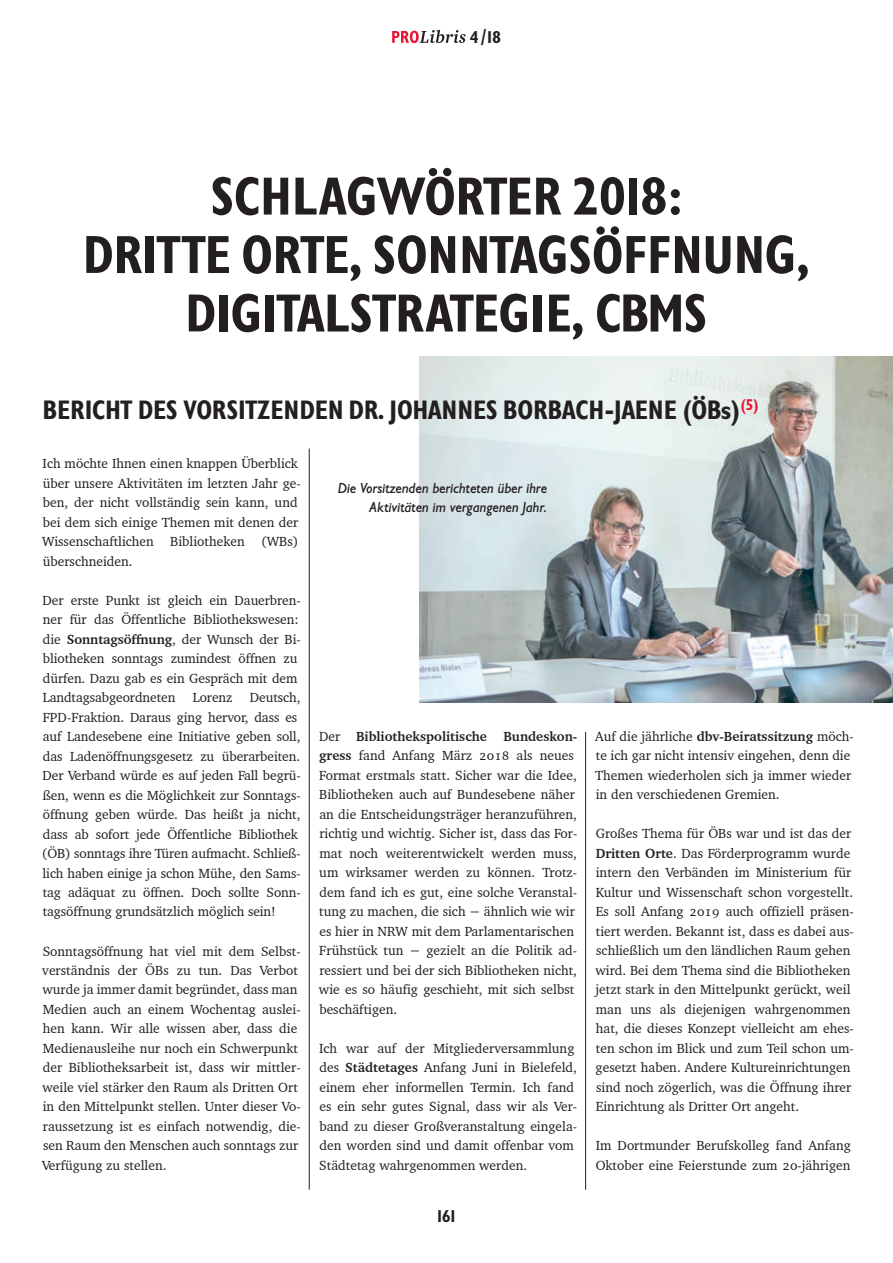
<style>
.page{position:relative;width:893px;height:1263px;background:#fff}
.page>*{position:absolute;margin:0;border:0;box-sizing:border-box;transform-origin:0 0}
.t1{font:700 condensed 52.5px/58.5px "Gill Sans BQ";letter-spacing:.02em;color:#231f20;text-align:center}
.t2{font:700 condensed 26.25px "Gill Sans BQ";letter-spacing:.02em;color:#231f20}
.t3{font:700 condensed 16.8px "Gill Sans BQ";color:#231f20}
.t4{font:italic 14.25px/19.5px "Gill Sans BQ";color:#231f20;text-align:right}
.t5{font:13.5px/19.5px "Charter BT Pro";color:#231f20}
.s1{font-weight:700}
</style>
<div class="page">
<svg style="left:392px;top:30px;width:74px;height:13px"></svg>
<img style="left:420px;top:357px;width:473px;height:345px">
<hr style="left:309px;top:449px;width:1px;height:741px;background:#231f20">
<hr style="left:585px;top:732px;width:1px;height:458px;background:#231f20">
<p class="t3" style="left:470px;top:28px;width:32px">4 /18</p>
<h1 class="t1" style="left:84px;top:168px;width:727px">SCHLAGWÖRTER 2018:<br>DRITTE ORTE, SONNTAGSÖFFNUNG,<br>DIGITALSTRATEGIE, CBMS</h1>
<h2 class="t2" style="left:43px;top:394px;width:717px">BERICHT DES VORSITZENDEN DR. JOHANNES BORBACH-JAENE (ÖBs)<sup>(5)</sup></h2>
<p class="t5" style="left:42px;top:454px;width:260px">Ich möchte Ihnen einen knappen Überblick über unsere Aktivitäten im letzten Jahr ge&shy;ben, der nicht vollständig sein kann, und bei dem sich einige Themen mit denen der Wissenschaftlichen Bibliotheken (WBs) überschneiden.</p>
<p class="t5" style="left:43px;top:590px;width:260px">Der erste Punkt ist gleich ein Dauerbren&shy;ner für das Öffentliche Bibliothekswesen: die <span class="s1">Sonntagsöffnung</span>, der Wunsch der Bi&shy;bliotheken sonntags zumindest öffnen zu dürfen. Dazu gab es ein Gespräch mit dem Landtagsabgeordneten</p>
<p class="t5" style="left:42px;top:687px;width:260px;text-indent:208px">Deutsch, FPD-Fraktion. Daraus ging hervor, dass es auf Landesebene eine Initiative geben soll, das Ladenöffnungsgesetz zu überarbeiten.<br>Der Verband würde es auf jeden Fall begrü&shy;ßen, wenn es die Möglichkeit zur Sonntags&shy;öffnung geben würde. Das heißt ja nicht, dass ab sofort jede Öffentliche Bibliothek (ÖB) sonntags ihre Türen aufmacht. Schließ&shy;lich haben einige ja schon Mühe, den Sams&shy;tag adäquat zu öffnen. Doch sollte Sonn&shy;tagsöffnung grundsätzlich möglich sein!</p>
<p class="t5" style="left:42px;top:941px;width:260px">Sonntagsöffnung hat viel mit dem Selbst&shy;verständnis der ÖBs zu tun. Das Verbot wurde ja immer damit begründet, dass man Medien auch an einem Wochentag auslei&shy;hen kann. Wir alle wissen aber, dass die Medienausleihe nur noch ein Schwerpunkt der Bibliotheksarbeit ist, dass wir mittler&shy;weile viel stärker den Raum als Dritten Ort in den Mittelpunkt stellen. Unter dieser Vo&shy;raussetzung ist es einfach notwendig, die&shy;sen Raum den Menschen auch sonntags zur Verfügung zu stellen.</p>
<p class="t5" style="left:193px;top:687px;width:41px">Lorenz</p>
<p class="t4" style="left:338px;top:478px;width:211px">Die Vorsitzenden berichteten über ihre<br>Aktivitäten im vergangenen Jahr.</p>
<p class="t5" style="left:319px;top:726px;width:260px">Der <span class="s1">Bibliothekspolitische Bundeskon&shy;gress</span> fand Anfang März 2018 als neues Format erstmals statt. Sicher war die Idee, Bibliotheken auch auf Bundesebene näher an die Entscheidungsträger heranzuführen, richtig und wichtig. Sicher ist, dass das For&shy;mat noch weiterentwickelt werden muss, um wirksamer werden zu können. Trotz&shy;dem fand ich es gut, eine solche Veranstal&shy;tung zu machen, die sich − ähnlich wie wir es hier in NRW mit dem Parlamentarischen Frühstück tun − gezielt an die Politik ad&shy;ressiert und bei der sich Bibliotheken nicht, wie es so häufig geschieht, mit sich selbst beschäftigen.</p>
<p class="t5" style="left:319px;top:1038px;width:260px">Ich war auf der Mitgliederversammlung des <span class="s1">Städtetages</span> Anfang Juni in Bielefeld, einem eher informellen Termin. Ich fand es ein sehr gutes Signal, dass wir als Ver&shy;band zu dieser Großveranstaltung eingela&shy;den worden sind und damit offenbar vom Städtetag wahrgenommen werden.</p>
<p class="t3" style="left:436px;top:1206px;width:23px">161</p>
<p class="t5" style="left:595px;top:726px;width:260px">Auf die jährliche <span class="s1">dbv-Beiratssitzung</span> möch&shy;te ich gar nicht intensiv eingehen, denn die Themen wiederholen sich ja immer wieder in den verschiedenen Gremien.</p>
<p class="t5" style="left:595px;top:824px;width:260px">Großes Thema für ÖBs war und ist das der <span class="s1">Dritten Orte</span>. Das Förderprogramm wurde intern den Verbänden im Ministerium für Kultur und Wissenschaft schon vorgestellt.<br>Es soll Anfang 2019 auch offiziell präsen&shy;tiert werden. Bekannt ist, dass es dabei aus&shy;schließlich um den ländlichen Raum gehen wird. Bei dem Thema sind die Bibliotheken jetzt stark in den Mittelpunkt gerückt, weil man uns als diejenigen wahrgenommen hat, die dieses Konzept vielleicht am ehes&shy;ten schon im Blick und zum Teil schon um&shy;gesetzt haben. Andere Kultureinrichtungen sind noch zögerlich, was die Öffnung ihrer Einrichtung als Dritter Ort angeht.</p>
<p class="t5" style="left:596px;top:1136px;width:257px">Im Dortmunder Berufskolleg fand Anfang<br>Oktober eine Feierstunde zum 20-jährigen</p>
</div>
